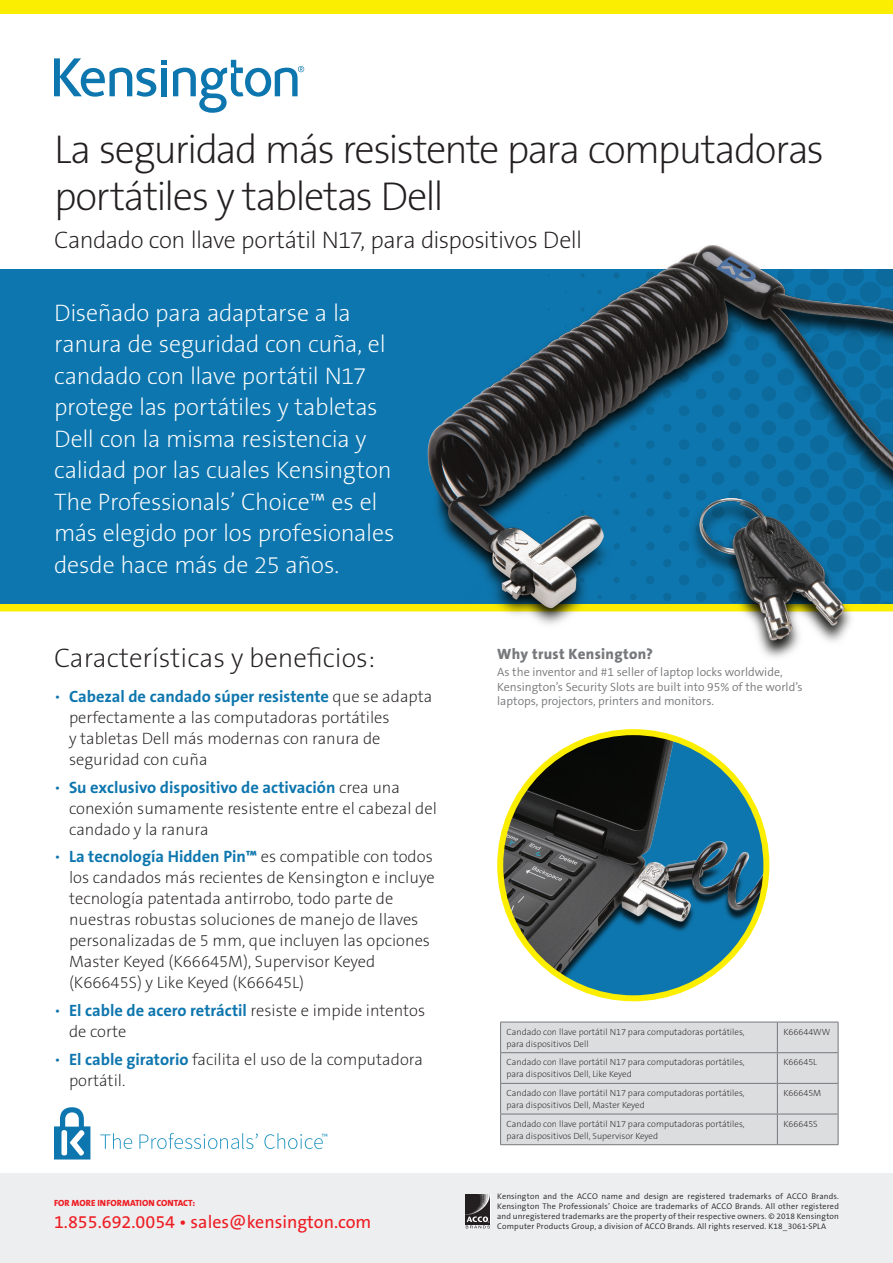
<style>
.page{position:relative;width:893px;height:1263px;background:#fff}
.page>*{position:absolute;margin:0;border:0;box-sizing:border-box;transform-origin:0 0}
.Headline{font:40.5px/46.5px "The Sans KENSINGTON2 XL";letter-spacing:-.04em;color:#231f20}
.Features___Benefits{font:27px "The Sans KENSINGTON2 XL";color:#231f20}
.Hero_Copy{font:24px/31.5px "The Sans KENSINGTON2 XL";letter-spacing:-.01em;color:#fff}
.Subhead{font:24px "The Sans KENSINGTON2 XL";letter-spacing:-.02em;color:#231f20}
.Contact{font:18px "The Sans KENSINGTON5 Rg";color:#ee1d23}
.t1{font:16.5px/21px "The Sans KENSINGTON2 XL";color:#231f20}
.Why{font:15px "The Sans KENSINGTON8 XB";letter-spacing:.02em;color:#76787b}
.Why-2{font:12px/14.4px "The Sans KENSINGTON4 SL";color:#76787b}
.square_bullets{font:9px/12px "The Sans KENSINGTON2 XL";color:#231f20}
.More_Info{font:9px "The Sans KENSINGTON8 XB";color:#ee1d23}
.Legal{font:8.25px/9.9px "The Sans KENSINGTON4 SL";letter-spacing:.02em;color:#231f20;text-align:justify}
.s1{color:#0e76ae}
.s2{font-family:"The Sans KENSINGTON7 Bd";color:#0e76ae}
</style>
<div class="page">
<div style="left:0;top:270px;width:893px;height:338px;background:#0e76ae"></div>
<div style="left:0;top:604px;width:893px;height:7px;background:#fcee01"></div>
<svg style="left:173px;top:60px;width:131px;height:53px"></svg>
<svg style="left:54px;top:58px;width:113px;height:39px"></svg>
<div style="left:0;top:1173px;width:893px;height:90px;background:#edeeef"></div>
<img style="left:465px;top:1194px;width:25px;height:30px">
<svg style="left:466px;top:1216px;width:24px;height:12px"></svg>
<img style="left:344px;top:245px;width:549px;height:413px">
<div style="left:501px;top:1023px;width:337px;height:121px;background:#dcdddf"></div>
<hr style="left:500px;top:1022px;width:277px;height:1px;background:#76787b">
<hr style="left:500px;top:1022px;width:1px;height:30px;background:#76787b">
<hr style="left:777px;top:1022px;width:61px;height:1px;background:#76787b">
<hr style="left:777px;top:1022px;width:1px;height:30px;background:#76787b">
<hr style="left:838px;top:1022px;width:1px;height:30px;background:#76787b">
<hr style="left:500px;top:1052px;width:277px;height:1px;background:#76787b">
<hr style="left:777px;top:1052px;width:61px;height:1px;background:#76787b">
<hr style="left:500px;top:1084px;width:1px;height:30px;background:#76787b">
<hr style="left:777px;top:1084px;width:1px;height:30px;background:#76787b">
<hr style="left:838px;top:1084px;width:1px;height:30px;background:#76787b">
<hr style="left:500px;top:1114px;width:277px;height:1px;background:#76787b">
<hr style="left:500px;top:1114px;width:1px;height:30px;background:#76787b">
<hr style="left:777px;top:1114px;width:61px;height:1px;background:#76787b">
<hr style="left:777px;top:1114px;width:1px;height:30px;background:#76787b">
<hr style="left:838px;top:1114px;width:1px;height:30px;background:#76787b">
<hr style="left:500px;top:1144px;width:277px;height:1px;background:#76787b">
<hr style="left:777px;top:1144px;width:61px;height:1px;background:#76787b">
<hr style="left:500px;top:1053px;width:1px;height:30px;background:#76787b">
<hr style="left:500px;top:1083px;width:277px;height:1px;background:#76787b">
<hr style="left:777px;top:1053px;width:1px;height:30px;background:#76787b">
<hr style="left:838px;top:1053px;width:1px;height:30px;background:#76787b">
<hr style="left:777px;top:1083px;width:61px;height:1px;background:#76787b">
<img style="left:500px;top:732px;width:266px;height:266px;border-radius:133px">
<div style="left:497px;top:729px;width:272px;height:272px;border:6px solid #fcee01;border-radius:50%"></div>
<div style="left:0;top:0;width:893px;height:14px;background:#fcee01"></div>
<svg style="left:100px;top:1133px;width:32px;height:16px"></svg>
<svg style="left:139px;top:1133px;width:119px;height:16px"></svg>
<svg style="left:264px;top:1133px;width:63px;height:16px"></svg>
<svg style="left:54px;top:1107px;width:36px;height:52px"></svg>
<p class="Headline" style="left:54px;top:128px;width:772px">La seguridad más resistente para computadoras portátiles y tabletas Dell</p>
<p class="Subhead" style="left:54px;top:227px;width:530px">Candado con llave portátil N17, para dispositivos Dell</p>
<p class="Hero_Copy" style="left:54px;top:297px;width:342px">Diseñado para adaptarse a la ranura de seguridad con cuña, el candado con llave portátil N17 protege las portátiles y tabletas<br>Dell con la misma resistencia y calidad por las cuales Kensington<br>The Professionals’ Choice™ es el más elegido por los profesionales desde hace más de 25 años.</p>
<p class="Features___Benefits" style="left:54px;top:644px;width:323px">Características y beneficios:</p>
<p class="t1" style="left:69px;top:686px;width:365px;text-indent:-15px"><span class="s1">•</span> <span class="s2">Cabezal de candado súper resistente</span> que se adapta perfectamente a las computadoras portátiles<br>y tabletas Dell más modernas con ranura de seguridad con cuña</p>
<p class="t1" style="left:69px;top:777px;width:369px;text-indent:-15px"><span class="s1">•</span> <span class="s2">Su exclusivo dispositivo de activación</span> crea una conexión sumamente resistente entre el cabezal del candado y la ranura</p>
<p class="t1" style="left:69px;top:847px;width:367px;text-indent:-15px"><span class="s1">•</span> <span class="s2">La tecnología Hidden Pin™</span> es compatible con todos los candados más recientes de Kensington e incluye tecnología patentada antirrobo, todo parte de nuestras robustas soluciones de manejo de llaves personalizadas de 5 mm, que incluyen las opciones Master Keyed (K66645M), Supervisor Keyed (K66645S) y Like Keyed (K66645L)</p>
<p class="t1" style="left:69px;top:1001px;width:358px;text-indent:-15px"><span class="s1">•</span> <span class="s2">El cable de acero retráctil</span> resiste e impide intentos de corte</p>
<p class="t1" style="left:69px;top:1049px;width:355px;text-indent:-15px"><span class="s1">•</span> <span class="s2">El cable giratorio</span> facilita el uso de la computadora portátil.</p>
<p class="More_Info" style="left:54px;top:1198px;width:143px">FOR MORE INFORMATION CONTACT:</p>
<p class="Contact" style="left:54px;top:1212px;width:319px">1.855.692.0054 • sales@kensington.com</p>
<p class="Why" style="left:497px;top:645px;width:157px">Why trust Kensington?</p>
<p class="Why-2" style="left:497px;top:666px;width:307px">As the inventor and #1 seller of laptop locks worldwide,<br>Kensington’s Security Slots are built into 95% of the world’s laptops, projectors, printers and monitors.</p>
<p class="square_bullets" style="left:507px;top:1026px;width:239px">Candado con llave portátil N17 para computadoras portátiles, para dispositivos Dell</p>
<p class="square_bullets" style="left:783px;top:1026px;width:49px">K66644WW</p>
<p class="square_bullets" style="left:507px;top:1056px;width:239px">Candado con llave portátil N17 para computadoras portátiles, para dispositivos Dell, Like Keyed</p>
<p class="square_bullets" style="left:783px;top:1056px;width:35px">K66645L</p>
<p class="square_bullets" style="left:507px;top:1087px;width:239px">Candado con llave portátil N17 para computadoras portátiles, para dispositivos Dell, Master Keyed</p>
<p class="square_bullets" style="left:783px;top:1087px;width:39px">K66645M</p>
<p class="square_bullets" style="left:507px;top:1118px;width:239px">Candado con llave portátil N17 para computadoras portátiles, para dispositivos Dell, Supervisor Keyed</p>
<p class="square_bullets" style="left:783px;top:1118px;width:36px">K66645S</p>
<p class="Legal" style="left:497px;top:1192px;width:343px">Kensington and the ACCO name and design are registered trademarks of ACCO Brands.<br>Kensington The Professionals’ Choice are trademarks of ACCO Brands. All other registered and unregistered trademarks are the property of their respective owners. © 2018 Kensington Computer Products Group, a division of ACCO Brands. All rights reserved. K18_3061-SPLA</p>
</div>
